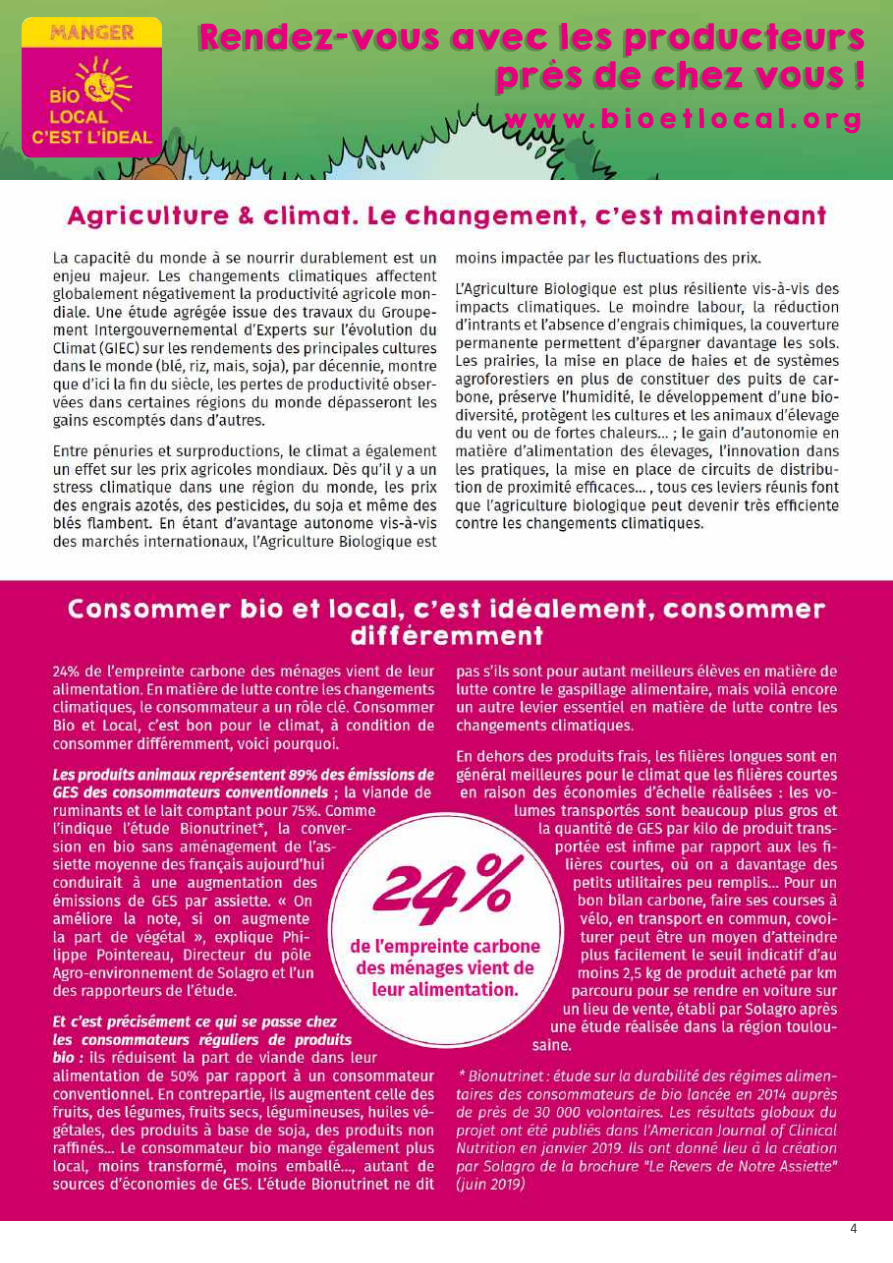
<style>
.page{position:relative;width:893px;height:1263px;background:#fff}
.page>*{position:absolute;margin:0;border:0;box-sizing:border-box;transform-origin:0 0}
.t1{font:31.5px/37.8px "KGHAPPY Solid";letter-spacing:-.01em;color:#e6007d;text-align:right}
.t2{font:24px "KGHAPPY Solid";letter-spacing:.15em;color:#e6007d}
.t3{font:15px "Delicious";color:#3c3c3b}
</style>
<div class="page">
<img style="left:0;top:0;width:893px;height:179px">
<img style="left:22px;top:17px;width:140px;height:140px">
<div style="left:197px;top:25px;width:664px;height:71px;background:#15150e;opacity:.27"></div>
<img style="left:0;top:199px;width:893px;height:1021px">
<p class="t1" style="left:197px;top:17px;width:669px">Rendez-vous avec les producteurs près de chez vous !</p>
<p class="t2" style="left:502px;top:100px;width:360px">www.bioetlocal.org</p>
<p class="t3" style="left:850px;top:1217px;width:8px">4</p>
</div>
